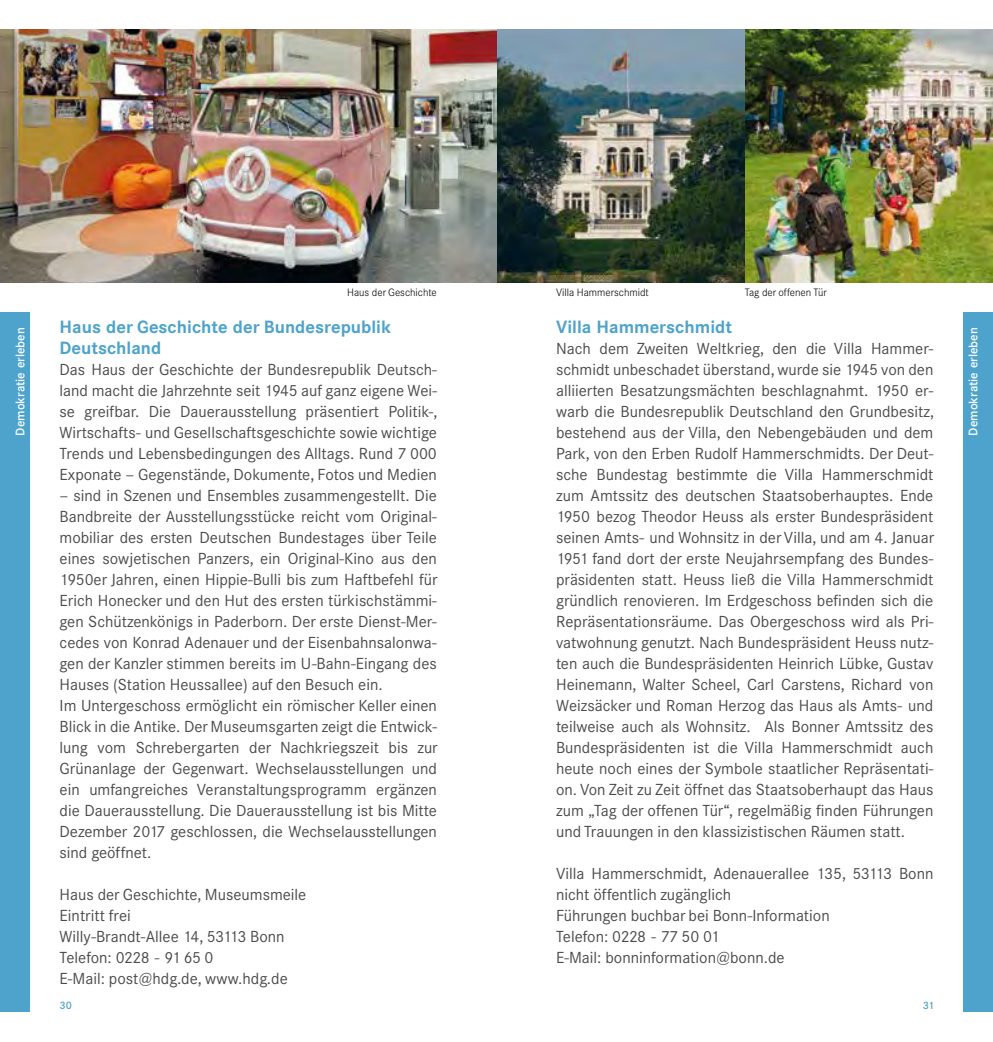
<style>
.page{position:relative;width:993px;height:1042px;background:#fff}
.page>*{position:absolute;margin:0;border:0;box-sizing:border-box;transform-origin:0 0}
.t1{font:700 17.5px/21px "Corporate SBQ";color:#4da3cb}
.t2{font:15.75px/21px "Corporate SBQ";color:#4b4b4d}
.t3{font:500 12.25px "Corporate SBQ";color:#fff}
.t4{font:300 10.5px "Corporate SBQ";color:#000}
.t5{font:500 10.5px "Corporate SBQ";color:#4da3cb}
</style>
<div class="page">
<div style="left:0;top:313px;width:30px;height:699px;background:#4da3cb"></div>
<div style="left:962px;top:313px;width:30px;height:699px;background:#4da3cb"></div>
<img style="left:744px;top:30px;width:248px;height:253px">
<img style="left:0;top:30px;width:744px;height:253px">
<p class="t3" style="left:13px;top:436px;width:110px;rotate:-90deg">Demokratie erleben</p>
<p class="t4" style="left:347px;top:286px;width:91px">Haus der Geschichte</p>
<p class="t1" style="left:60px;top:316px;width:333px">Haus der Geschichte der Bundesrepublik<br>Deutschland</p>
<p class="t2" style="left:60px;top:359px;width:379px;text-align:justify">Das Haus der Geschichte der Bundesrepublik Deutsch&shy;land macht die Jahrzehnte seit 1945 auf ganz eigene Wei&shy;se greifbar. Die Dauerausstellung präsentiert Politik-, Wirtschafts- und Gesellschaftsgeschichte sowie wichtige Trends und Lebensbedingungen des Alltags. Rund 7 000<br>Exponate — Gegenstände, Dokumente, Fotos und Medien</p>
<p class="t2" style="left:60px;top:485px;width:379px">— sind in Szenen und Ensembles zusammengestellt. Die Bandbreite der Ausstellungsstücke reicht vom Original&shy;mobiliar des ersten Deutschen Bundestages über Teile eines sowjetischen Panzers, ein Original-Kino aus den 1950er Jahren, einen Hippie-Bulli bis zum Haftbefehl für Erich Honecker und den Hut des ersten türkischstämmi&shy;gen Schützenkönigs in Paderborn. Der erste Dienst-Mer&shy;cedes von Konrad Adenauer und der Eisenbahnsalonwa&shy;gen der Kanzler stimmen bereits im U-Bahn-Eingang des Hauses (Station Heussallee) auf den Besuch ein.<br>Im Untergeschoss ermöglicht ein römischer Keller einen Blick in die Antike. Der Museumsgarten zeigt die Entwick&shy;lung vom Schrebergarten der Nachkriegszeit bis zur Grünanlage der Gegenwart. Wechselausstellungen und ein umfangreiches Veranstaltungsprogramm ergänzen die Dauerausstellung. Die Dauerausstellung ist bis Mitte Dezember 2017 geschlossen, die Wechselausstellungen sind geöffnet.</p>
<p class="t2" style="left:60px;top:884px;width:248px">Haus der Geschichte, Museumsmeile<br>Eintritt frei<br>Willy-Brandt-Allee 14, 53113 Bonn<br>Telefon: 0228 - 91 65 0<br>E-Mail: post@hdg.de, www.hdg.de</p>
<p class="t4" style="left:556px;top:286px;width:94px">Villa Hammerschmidt</p>
<p class="t4" style="left:744px;top:286px;width:84px">Tag der offenen Tür</p>
<p class="t1" style="left:556px;top:316px;width:177px">Villa Hammerschmidt</p>
<p class="t2" style="left:556px;top:338px;width:379px;text-align:justify">Nach dem Zweiten Weltkrieg, den die Villa Hammer&shy;schmidt unbeschadet überstand, wurde sie 1945 von den alliierten Besatzungsmächten beschlagnahmt. 1950 er&shy;warb die Bundesrepublik Deutschland den Grundbesitz, bestehend aus der Villa, den Nebengebäuden und dem Park, von den Erben Rudolf Hammerschmidts. Der Deut&shy;sche Bundestag bestimmte die Villa Hammerschmidt zum Amtssitz des deutschen Staatsoberhauptes. Ende 1950 bezog Theodor Heuss als erster Bundespräsident seinen Amts- und Wohnsitz in der Villa, und am 4. Januar 1951 fand dort der erste Neujahrsempfang des Bundes&shy;präsidenten statt. Heuss ließ die Villa Hammerschmidt gründlich renovieren. Im Erdgeschoss befinden sich die Repräsentationsräume. Das Obergeschoss wird als Pri&shy;vatwohnung genutzt. Nach Bundespräsident Heuss nutz&shy;ten auch die Bundespräsidenten Heinrich Lübke, Gustav Heinemann, Walter Scheel, Carl Carstens, Richard von Weizsäcker und Roman Herzog das Haus als Amts- und teilweise auch als Wohnsitz. Als Bonner Amtssitz des Bundespräsidenten ist die Villa Hammerschmidt auch heute noch eines der Symbole staatlicher Repräsentati&shy;on. Von Zeit zu Zeit öffnet das Staatsoberhaupt das Haus zum „Tag der offenen Tür“, regelmäßig finden Führungen und Trauungen in den klassizistischen Räumen statt.</p>
<p class="t2" style="left:556px;top:863px;width:379px">Villa Hammerschmidt, Adenauerallee 135, 53113 Bonn nicht öffentlich zugänglich<br>Führungen buchbar bei Bonn-Information<br>Telefon: 0228 - 77 50 01<br>E-Mail: bonninformation@bonn.de</p>
<p class="t5" style="left:60px;top:999px;width:14px">30</p>
<p class="t5" style="left:922px;top:999px;width:13px">31</p>
<p class="t3" style="left:965px;top:436px;width:110px;rotate:-90deg">Demokratie erleben</p>
</div>
